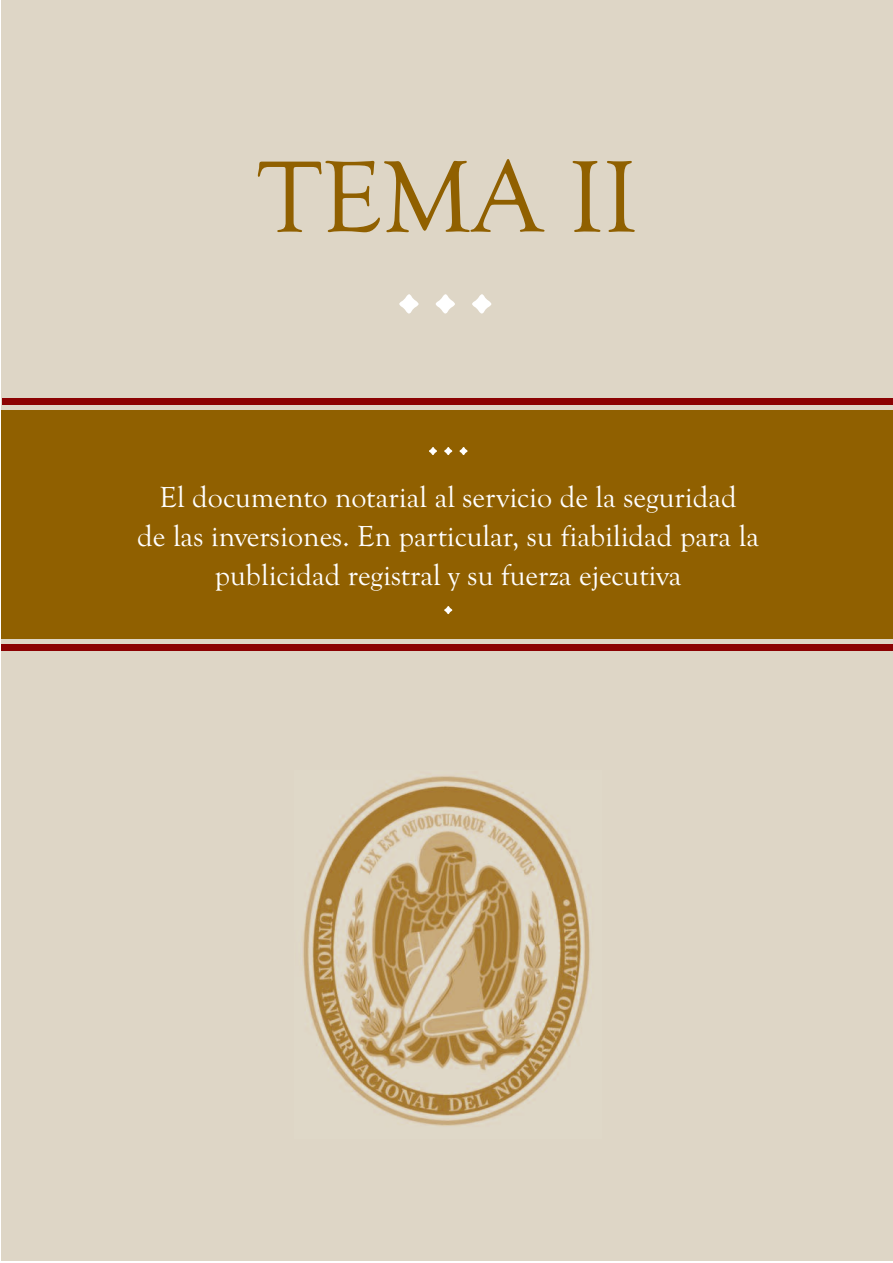
<style>
.page{position:relative;width:893px;height:1263px;background:#fff}
.page>*{position:absolute;margin:0;border:0;box-sizing:border-box;transform-origin:0 0}
.t1{font:150px "Goudy Old Style T";color:#fff}
.t2{font:104.7px "Goudy Old Style T";color:#906000}
.t3{font:63px "Goudy Old Style T";color:#fff}
.t4{font:30px/39px "Goudy Old Style T";color:#fff;text-align:center}
</style>
<div class="page">
<div style="left:2px;top:0;width:891px;height:1261px;background:#ded6c6"></div>
<div style="left:1px;top:410px;width:892px;height:229px;background:#906000"></div>
<div style="left:2px;top:644px;width:891px;height:7px;background:#8b0202"></div>
<div style="left:2px;top:398px;width:891px;height:6px;background:#8b0202"></div>
<img style="left:303px;top:776px;width:287px;height:350px">
<h2 class="t2" style="left:258px;top:134px;width:381px">TEMA II</h2>
<h1 class="t1" style="left:391px;top:172px;width:111px">...</h1>
<h3 class="t3" style="left:425px;top:396px;width:47px">...</h3>
<p class="t4" style="left:137px;top:477px;width:623px">El documento notarial al servicio de la seguridad<br>de las inversiones. En particular, su fiabilidad para la publicidad registral y su fuerza ejecutiva</p>
<h3 class="t3" style="left:441px;top:555px;width:17px">.</h3>
</div>
